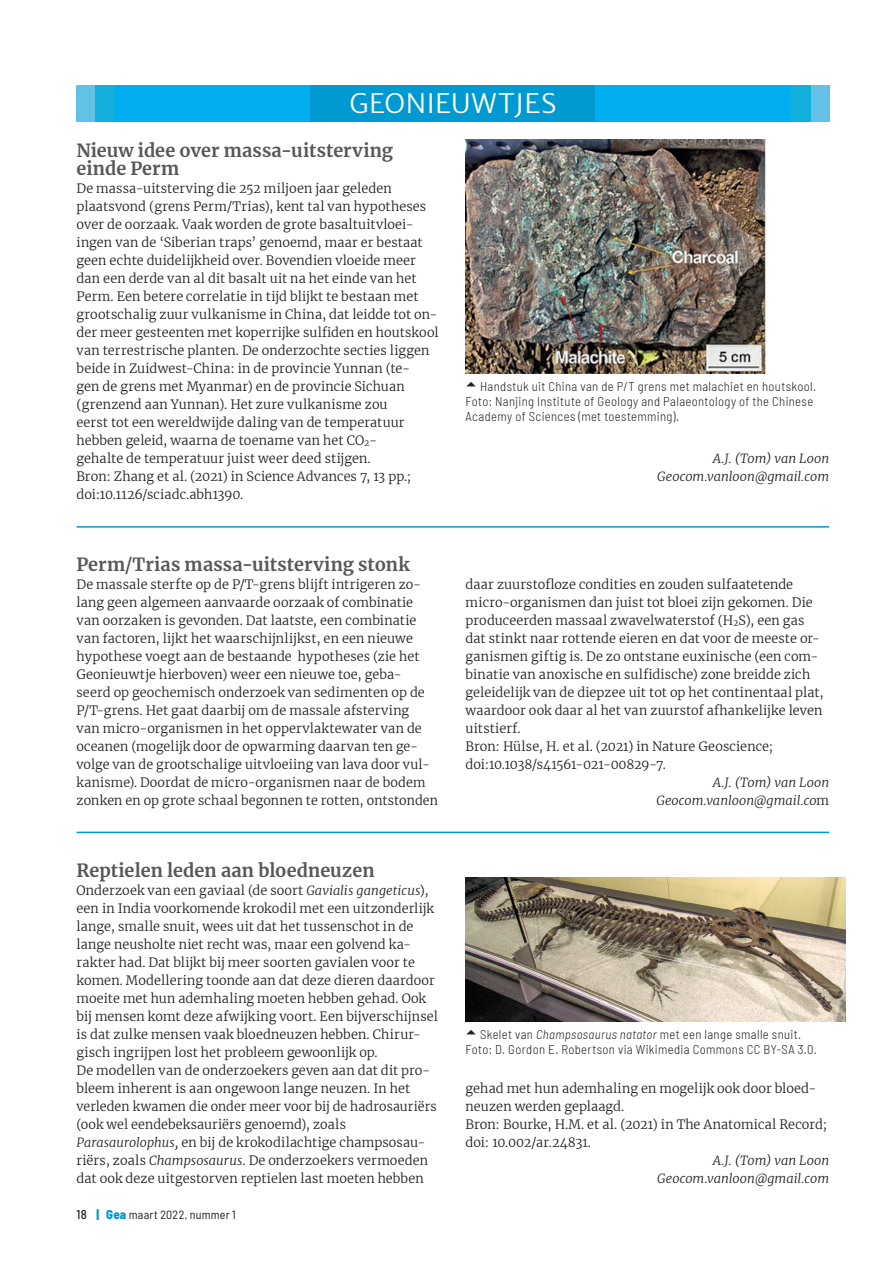
<style>
.page{position:relative;width:893px;height:1263px;background:#fff}
.page>*{position:absolute;margin:0;border:0;box-sizing:border-box;transform-origin:0 0}
.t1{font:300 27px "Merriweather Sans";letter-spacing:.01em;color:#fff}
.t2{font:700 18px/18px "Merriweather";letter-spacing:.005em;color:#57585a}
.t3{font:300 12.75px/18px "Merriweather";letter-spacing:.01em;color:#231f20}
.t4{font:300 semi-condensed 12.75px/15px "Barlow";letter-spacing:.03em;color:#231f20;text-align:center}
.t5{font:italic 300 12.75px/18px "Merriweather";letter-spacing:.005em;color:#231f20;text-align:right}
.t6{font:semi-condensed 12px "Barlow";letter-spacing:.02em;color:#231f20}
.s1{font-style:normal}
.s2{font-style:italic}
.s3{font-weight:500;font-size:12.75px}
.s4{font-weight:800;font-size:12.75px;color:#0099d1}
</style>
<div class="page">
<div style="left:310px;top:85px;width:285px;height:36px;background:#0099d1"></div>
<div style="left:77px;top:85px;width:233px;height:36px;background:#00aeef"></div>
<div style="left:595px;top:85px;width:234px;height:36px;background:#00aeef"></div>
<div style="left:77px;top:85px;width:19px;height:36px;background:#64c1e6"></div>
<div style="left:96px;top:85px;width:19px;height:36px;background:#13afdd"></div>
<div style="left:810px;top:85px;width:19px;height:36px;background:#64c1e6"></div>
<div style="left:791px;top:85px;width:19px;height:36px;background:#13afdd"></div>
<hr style="left:77px;top:832px;width:752px;height:1px;background:#0099d1">
<img style="left:466px;top:139px;width:300px;height:234px">
<hr style="left:77px;top:526px;width:752px;height:2px;background:#0099d1">
<img style="left:466px;top:877px;width:380px;height:144px">
<h1 class="t1" style="left:349px;top:86px;width:208px">GEONIEUWTJES</h1>
<h2 class="t2" style="left:77px;top:141px;width:318px">Nieuw idee over massa-uitsterving einde Perm</h2>
<p class="t3" style="left:77px;top:179px;width:364px">De massa-uitsterving die 252 miljoen jaar geleden plaatsvond (grens Perm/Trias), kent tal van hypotheses over de oorzaak. Vaak worden de grote basaltuitvloei&shy;ingen van de ‘Siberian traps’ genoemd, maar er bestaat geen echte duidelijkheid over. Bovendien vloeide meer dan een derde van al dit basalt uit na het einde van het Perm. Een betere correlatie in tijd blijkt te bestaan met grootschalig zuur vulkanisme in China, dat leidde tot on&shy;der meer gesteenten met koperrijke sulfiden en houtskool van terrestrische planten. De onderzochte secties liggen beide in Zuidwest-China: in de provincie Yunnan (te-<br>gen de grens met Myanmar) en de provincie Sichuan (grenzend aan Yunnan). Het zure vulkanisme zou<br>eerst tot een wereldwijde daling van de temperatuur hebben geleid, waarna de toename van het CO<sub>2</sub>-<br>gehalte de temperatuur juist weer deed stijgen.<br>Bron: Zhang et al. (2021) in Science Advances 7, 13 pp.; doi:10.1126/sciadc.abh1390.</p>
<p class="t4" style="left:466px;top:378px;width:352px;text-align:left;text-indent:14px">Handstuk uit China van de P/T grens met malachiet en houtskool.<br>Foto: Nanjing Institute of Geology and Palaeontology of the Chinese<br>Academy of Sciences (met toestemming).</p>
<p class="t5" style="left:657px;top:449px;width:173px">A.J. (Tom) van Loon<br>Geocom.vanloon@gmail.com</p>
<h2 class="t2" style="left:77px;top:555px;width:335px">Perm/Trias massa-uitsterving stonk</h2>
<p class="t3" style="left:77px;top:575px;width:363px">De massale sterfte op de P/T-grens blijft intrigeren zo&shy;lang geen algemeen aanvaarde oorzaak of combinatie van oorzaken is gevonden. Dat laatste, een combinatie van factoren, lijkt het waarschijnlijkst, en een nieuwe hypothese voegt aan de bestaande hypotheses (zie het Geonieuwtje hierboven) weer een nieuwe toe, geba&shy;seerd op geochemisch onderzoek van sedimenten op de P/T-grens. Het gaat daarbij om de massale afsterving<br>van micro-organismen in het oppervlaktewater van de oceanen (mogelijk door de opwarming daarvan ten ge&shy;volge van de grootschalige uitvloeiing van lava door vul&shy;kanisme). Doordat de micro-organismen naar de bodem zonken en op grote schaal begonnen te rotten, ontstonden</p>
<p class="t3" style="left:466px;top:575px;width:360px">daar zuurstofloze condities en zouden sulfaatetende micro-organismen dan juist tot bloei zijn gekomen. Die produceerden massaal zwavelwaterstof (H<sub>2</sub>S), een gas dat stinkt naar rottende eieren en dat voor de meeste or&shy;ganismen giftig is. De zo ontstane euxinische (een com&shy;binatie van anoxische en sulfidische) zone breidde zich geleidelijk van de diepzee uit tot op het continentaal plat, waardoor ook daar al het van zuurstof afhankelijke leven uitstierf.<br>Bron: Hülse, H. et al. (2021) in Nature Geoscience; doi:10.1038/s41561-021-00829-7.</p>
<p class="t5" style="left:656px;top:773px;width:174px">A.J. (Tom) van Loon<br>Geocom.vanloon@gmail.co<span class="s1">m</span></p>
<h2 class="t2" style="left:77px;top:861px;width:300px">Reptielen leden aan bloedneuzen</h2>
<p class="t3" style="left:77px;top:881px;width:363px">Onderzoek van een gaviaal (de soort <span class="s2">Gavialis gangeticus</span>), een in India voorkomende krokodil met een uitzonderlijk lange, smalle snuit, wees uit dat het tussenschot in de lange neusholte niet recht was, maar een golvend ka&shy;rakter had. Dat blijkt bij meer soorten gavialen voor te komen. Modellering toonde aan dat deze dieren daardoor moeite met hun ademhaling moeten hebben gehad. Ook bij mensen komt deze afwijking voort. Een bijverschijnsel is dat zulke mensen vaak bloedneuzen hebben. Chirur&shy;gisch ingrijpen lost het probleem gewoonlijk op.<br>De modellen van de onderzoekers geven aan dat dit pro&shy;bleem inherent is aan ongewoon lange neuzen. In het verleden kwamen die onder meer voor bij de hadrosauriërs (ook wel eendebeksauriërs genoemd), zoals <span class="s2">Parasaurolophus,</span> en bij de krokodilachtige champsosau&shy;riërs, zoals <span class="s2">Champsosaurus</span>. De onderzoekers vermoeden dat ook deze uitgestorven reptielen last moeten hebben</p>
<p class="t6" style="left:77px;top:1206px;width:161px"><span class="s3">18</span> <span class="s4">| Gea</span> maart 2022, nummer 1</p>
<p class="t4" style="left:466px;top:1026px;width:353px">Skelet van <span class="s2">Champsosaurus natator</span> met een lange smalle snuit.<br>Foto: D. Gordon E. Robertson via Wikimedia Commons CC BY-SA 3.0.</p>
<p class="t3" style="left:466px;top:1079px;width:363px">gehad met hun ademhaling en mogelijk ook door bloed&shy;neuzen werden geplaagd.<br>Bron: Bourke, H.M. et al. (2021) in The Anatomical Record; doi: 10.002/ar.24831.</p>
<p class="t5" style="left:657px;top:1151px;width:173px">A.J. (Tom) van Loon<br>Geocom.vanloon@gmail.com</p>
</div>
